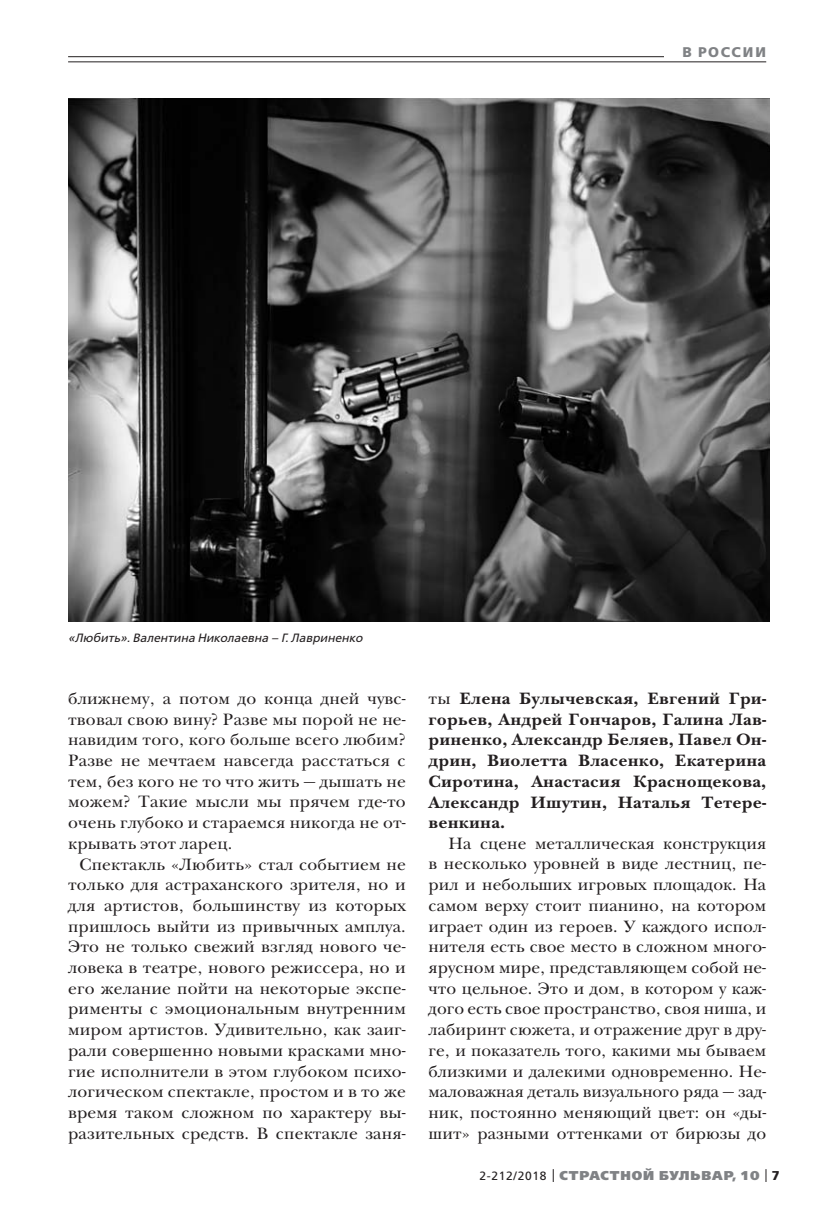
<style>
.page{position:relative;width:823px;height:1219px;background:#fff}
.page>*{position:absolute;margin:0;border:0;box-sizing:border-box;transform-origin:0 0}
.t1{font:17px/20.8px "New Baskerville ITC";letter-spacing:.01em;color:#231f20;text-align:justify}
.t2{font:700 17px/20.8px "New Baskerville ITC";letter-spacing:.01em;color:#231f20;text-align:justify}
.t3{font:700 14px "Free Set";letter-spacing:.105em;color:#808285}
.t4{font:800 12.8px "Free Set";letter-spacing:.07em;color:#808285}
.t5{font:italic 12px "Free Set";color:#231f20}
.s1{font-weight:400}
.s2{font-weight:400;font-size:12px;color:#231f20}
.s3{font-weight:700;color:#231f20}
</style>
<div class="page">
<svg style="left:552px;top:1169px;width:1px;height:13px"></svg>
<svg style="left:765px;top:1169px;width:1px;height:13px"></svg>
<hr style="left:68px;top:56px;width:697px;height:1px;background:#231f20">
<div style="left:663px;top:41px;width:102px;height:21px;background:#fff"></div>
<hr style="left:68px;top:62px;width:697px;height:1px;background:#231f20">
<img style="left:68px;top:99px;width:700px;height:522px">
<p class="t3" style="left:682px;top:45px;width:85px">В РОССИИ</p>
<p class="t5" style="left:68px;top:632px;width:296px">«Любить». Валентина Николаевна – Г. Лавриненко</p>
<p class="t1" style="left:68px;top:689px;width:339px">ближнему, а потом до конца дней чувс&shy;твовал свою вину? Разве мы порой не не&shy;навидим того, кого больше всего любим?<br>Разве не мечтаем навсегда расстаться с тем, без кого не то что жить — дышать не можем? Такие мысли мы прячем где-то очень глубоко и стараемся никогда не от&shy;крывать этот ларец.</p>
<p class="t1" style="left:68px;top:855px;width:339px;text-indent:11px">Спектакль «Любить» стал событием не только для астраханского зрителя, но и для артистов, большинству из которых пришлось выйти из привычных амплуа.<br>Это не только свежий взгляд нового че&shy;ловека в театре, нового режиссера, но и его желание пойти на некоторые экспе&shy;рименты с эмоциональным внутренним миром артистов. Удивительно, как заиг&shy;рали совершенно новыми красками мно&shy;гие исполнители в этом глубоком психо&shy;логическом спектакле, простом и в то же время таком сложном по характеру вы&shy;разительных средств. В спектакле заня-</p>
<p class="t2" style="left:428px;top:690px;width:339px"><span class="s1">ты</span> Елена Булычевская, Евгений Гри&shy;горьев, Андрей Гончаров, Галина Лав&shy;риненко, Александр Беляев, Павел Он&shy;дрин, Виолетта Власенко, Екатерина Сиротина, Анастасия Краснощекова, Александр Ишутин, Наталья Тетере&shy;венкина.</p>
<p class="t1" style="left:428px;top:834px;width:339px;text-indent:20px">На сцене металлическая конструкция в несколько уровней в виде лестниц, пе&shy;рил и небольших игровых площадок. На самом верху стоит пианино, на котором играет один из героев. У каждого испол&shy;нителя есть свое место в сложном много&shy;ярусном мире, представляющем собой не&shy;что цельное. Это и дом, в котором у каж&shy;дого есть свое пространство, своя ниша, и лабиринт сюжета, и отражение друг в дру&shy;ге, и показатель того, какими мы бываем близкими и далекими одновременно. Не&shy;маловажная деталь визуального ряда — зад&shy;ник, постоянно меняющий цвет: он «ды&shy;шит» разными оттенками от бирюзы до</p>
<p class="t4" style="left:479px;top:1169px;width:302px"><span class="s2">2-212/2018</span> СТРАСТНОЙ БУЛЬВАР, 10 <span class="s3">7</span></p>
</div>
